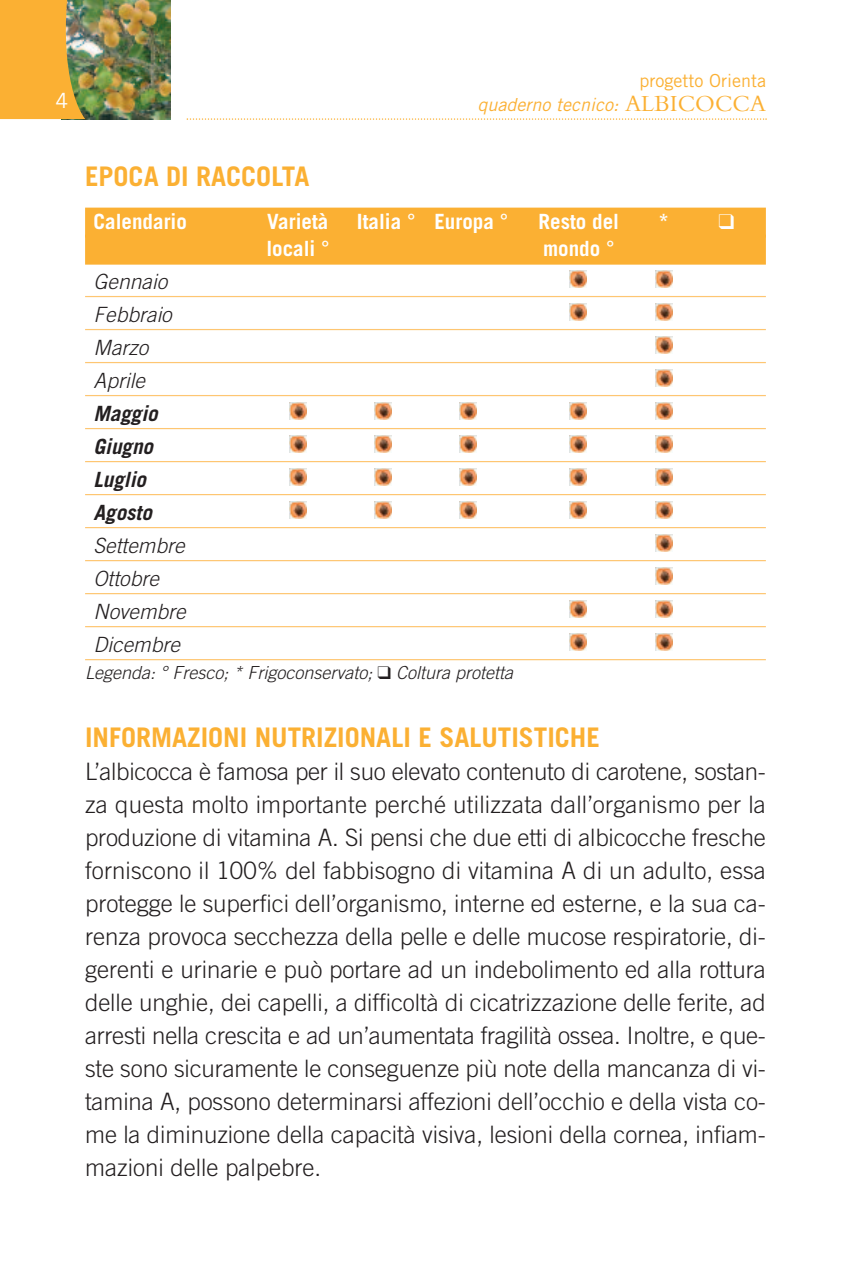
<style>
.page{position:relative;width:851px;height:1276px;background:#fff}
.page>*{position:absolute;margin:0;border:0;box-sizing:border-box;transform-origin:0 0}
.t1{font:700 27px "Trade Gothic";color:#fbb033}
.t2{font:300 24px/33px "Trade Gothic";color:#231f20;text-align:justify}
.t3{font:italic 300 21px/33px "Trade Gothic";color:#231f20}
.t4{font:700 21px "Trade Gothic";color:#fff}
.t5{font:italic 700 21px/33px "Trade Gothic";color:#231f20}
.t6{font:21px "Trade Gothic";color:#fff}
.t7{font:italic 300 18px "Trade Gothic";color:#231f20}
.t8{font:italic 18px "Trade Gothic";color:#fbb033}
.t9{font:18px "Trade Gothic";color:#fbb033}
.s1{font-family:"Bembo";font-style:normal;font-size:24px}
</style>
<div class="page">
<svg style="left:187px;top:118px;width:579px;height:2px"></svg>
<img style="left:85px;top:0;width:85px;height:119px">
<img style="left:0;top:0;width:85px;height:119px">
<div style="left:85px;top:208px;width:680px;height:30px;background:#fbb033"></div>
<div style="left:85px;top:235px;width:680px;height:30px;background:#fbb033"></div>
<hr style="left:85px;top:296px;width:680px;height:1px;background:#fec672">
<hr style="left:85px;top:329px;width:680px;height:1px;background:#fec672">
<hr style="left:85px;top:362px;width:680px;height:1px;background:#fec672">
<hr style="left:85px;top:395px;width:680px;height:1px;background:#fec672">
<hr style="left:85px;top:428px;width:680px;height:1px;background:#fec672">
<hr style="left:85px;top:461px;width:680px;height:1px;background:#fec672">
<hr style="left:85px;top:494px;width:680px;height:1px;background:#fec672">
<hr style="left:85px;top:527px;width:680px;height:1px;background:#fec672">
<hr style="left:85px;top:560px;width:680px;height:1px;background:#fec672">
<hr style="left:85px;top:593px;width:680px;height:1px;background:#fec672">
<hr style="left:85px;top:626px;width:680px;height:1px;background:#fec672">
<hr style="left:85px;top:659px;width:680px;height:1px;background:#fec672">
<img style="left:655px;top:567px;width:17px;height:17px">
<img style="left:655px;top:369px;width:17px;height:17px">
<img style="left:655px;top:336px;width:17px;height:17px">
<img style="left:655px;top:633px;width:17px;height:17px">
<img style="left:570px;top:633px;width:17px;height:17px">
<img style="left:655px;top:600px;width:17px;height:17px">
<img style="left:570px;top:600px;width:17px;height:17px">
<img style="left:655px;top:534px;width:17px;height:17px">
<img style="left:655px;top:501px;width:17px;height:17px">
<img style="left:570px;top:501px;width:17px;height:17px">
<img style="left:459px;top:501px;width:17px;height:17px">
<img style="left:374px;top:501px;width:17px;height:17px">
<img style="left:289px;top:501px;width:17px;height:17px">
<img style="left:655px;top:468px;width:17px;height:17px">
<img style="left:570px;top:468px;width:17px;height:17px">
<img style="left:459px;top:468px;width:17px;height:17px">
<img style="left:374px;top:468px;width:17px;height:17px">
<img style="left:289px;top:468px;width:17px;height:17px">
<img style="left:655px;top:435px;width:17px;height:17px">
<img style="left:570px;top:435px;width:17px;height:17px">
<img style="left:459px;top:435px;width:17px;height:17px">
<img style="left:374px;top:435px;width:17px;height:17px">
<img style="left:289px;top:435px;width:17px;height:17px">
<img style="left:655px;top:402px;width:17px;height:17px">
<img style="left:570px;top:402px;width:17px;height:17px">
<img style="left:459px;top:402px;width:17px;height:17px">
<img style="left:374px;top:402px;width:17px;height:17px">
<img style="left:289px;top:402px;width:17px;height:17px">
<img style="left:655px;top:303px;width:17px;height:17px">
<img style="left:570px;top:303px;width:17px;height:17px">
<img style="left:655px;top:270px;width:17px;height:17px">
<img style="left:570px;top:270px;width:17px;height:17px">
<p class="t9" style="left:639px;top:74px;width:128px">progetto Orienta</p>
<p class="t6" style="left:55px;top:93px;width:14px">4</p>
<p class="t8" style="left:477px;top:98px;width:290px">quaderno tecnico: <span class="s1">ALBICOCCA</span></p>
<p class="t1" style="left:85px;top:167px;width:226px">EPOCA DI RACCOLTA</p>
<p class="t4" style="left:94px;top:214px;width:95px">Calendario</p>
<p class="t4" style="left:267px;top:214px;width:63px">Varietà</p>
<p class="t4" style="left:357px;top:214px;width:153px">Italia ° Europa °</p>
<p class="t4" style="left:538px;top:214px;width:82px">Resto del</p>
<p class="t4" style="left:658px;top:214px;width:77px">* ❑</p>
<p class="t4" style="left:266px;top:241px;width:65px">locali °</p>
<p class="t4" style="left:543px;top:241px;width:73px">mondo °</p>
<p class="t3" style="left:94px;top:267px;width:80px">Gennaio<br>Febbraio<br>Marzo<br>Aprile</p>
<p class="t5" style="left:94px;top:399px;width:66px">Maggio<br>Giugno<br>Luglio<br>Agosto</p>
<p class="t3" style="left:94px;top:531px;width:94px">Settembre<br>Ottobre<br>Novembre<br>Dicembre</p>
<p class="t7" style="left:85px;top:666px;width:429px">Legenda: ° Fresco; * Frigoconservato; ❑ Coltura protetta</p>
<p class="t1" style="left:85px;top:728px;width:516px">INFORMAZIONI NUTRIZIONALI E SALUTISTICHE</p>
<p class="t2" style="left:85px;top:757px;width:682px">L’albicocca è famosa per il suo elevato contenuto di carotene, sostan&shy;za questa molto importante perché utilizzata dall’organismo per la produzione di vitamina A. Si pensi che due etti di albicocche fresche forniscono il 100% del fabbisogno di vitamina A di un adulto, essa protegge le superfici dell’organismo, interne ed esterne, e la sua ca&shy;renza provoca secchezza della pelle e delle mucose respiratorie, di&shy;gerenti e urinarie e può portare ad un indebolimento ed alla rottura delle unghie, dei capelli, a difficoltà di cicatrizzazione delle ferite, ad arresti nella crescita e ad un’aumentata fragilità ossea. Inoltre, e que&shy;ste sono sicuramente le conseguenze più note della mancanza di vi&shy;tamina A, possono determinarsi affezioni dell’occhio e della vista co&shy;me la diminuzione della capacità visiva, lesioni della cornea, infiam&shy;mazioni delle palpebre.</p>
</div>
